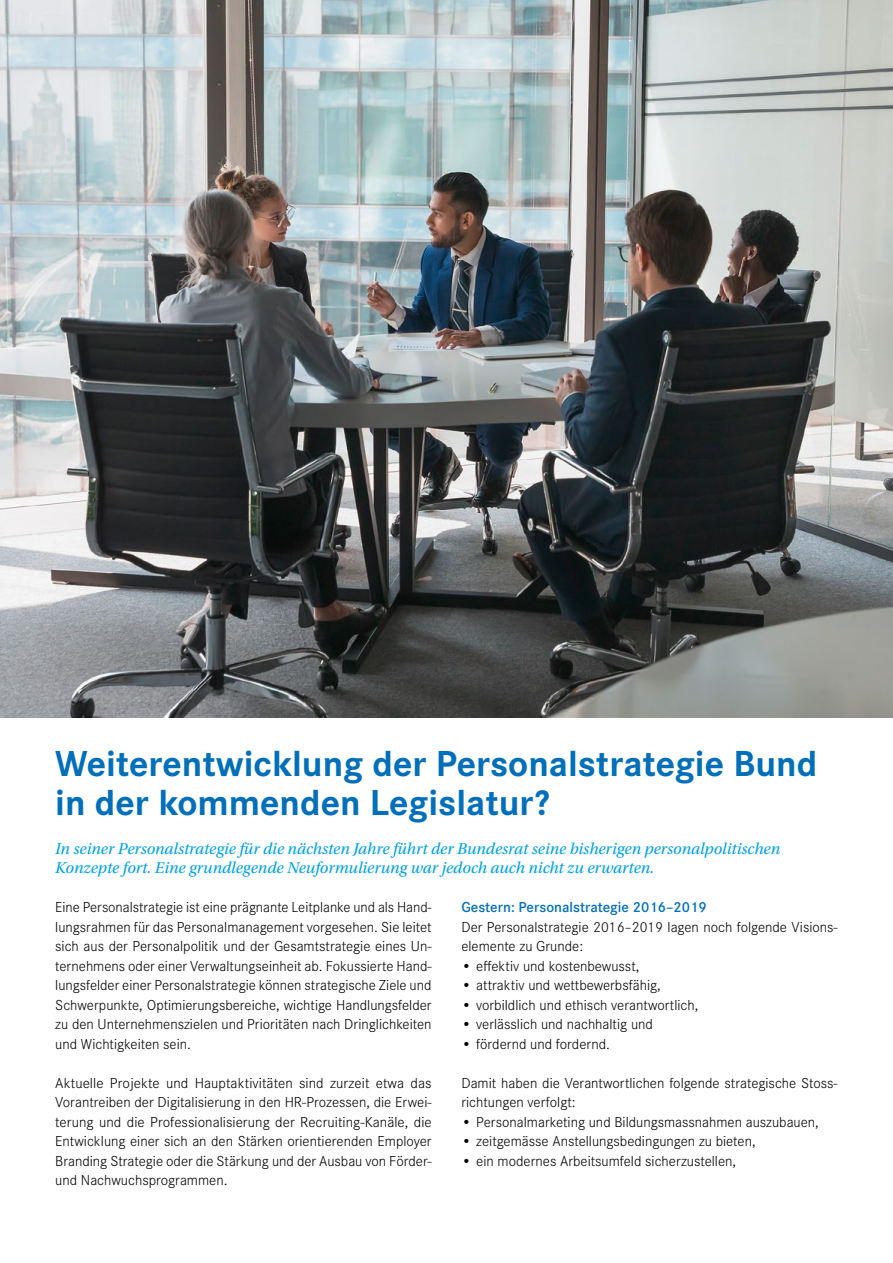
<style>
.page{position:relative;width:893px;height:1263px;background:#fff}
.page>*{position:absolute;margin:0;border:0;box-sizing:border-box;transform-origin:0 0}
.t1{font:700 37.5px/39px "Corporate S";color:#006fb9}
.t2{font:italic 16.5px/19.5px "Utopia Std";color:#00a1e5}
.t3{font:300 15px/19.5px "Corporate S";color:#000;text-align:justify}
.t4{font:600 15px "Corporate S";color:#006fb9}
</style>
<div class="page">
<img style="left:0;top:0;width:893px;height:717px">
<h1 class="t1" style="left:55px;top:742px;width:764px">Weiterentwicklung der Personalstrategie Bund in der kommenden Legislatur?</h1>
<p class="t2" style="left:55px;top:839px;width:726px">In seiner Personalstrategie für die nächsten Jahre führt der Bundesrat seine bisherigen personalpolitischen<br>Konzepte fort. Eine grundlegende Neuformulierung war jedoch auch nicht zu erwarten.</p>
<p class="t3" style="left:55px;top:897px;width:378px">Eine Personalstrategie ist eine prägnante Leitplanke und als Hand&shy;lungsrahmen für das Personalmanagement vorgesehen. Sie leitet sich aus der Personalpolitik und der Gesamtstrategie eines Un&shy;ternehmens oder einer Verwaltungseinheit ab. Fokussierte Hand&shy;lungsfelder einer Personalstrategie können strategische Ziele und Schwerpunkte, Optimierungsbereiche, wichtige Handlungsfelder zu den Unternehmenszielen und Prioritäten nach Dringlichkeiten und Wichtigkeiten sein.</p>
<p class="t3" style="left:55px;top:1072px;width:378px">Aktuelle Projekte und Hauptaktivitäten sind zurzeit etwa das Vorantreiben der Digitalisierung in den HR-Prozessen, die Erwei&shy;terung und die Professionalisierung der Recruiting-Kanäle, die Entwicklung einer sich an den Stärken orientierenden Employer Branding Strategie oder die Stärkung und der Ausbau von Förder&shy;und Nachwuchsprogrammen.</p>
<p class="t4" style="left:461px;top:897px;width:247px">Gestern: Personalstrategie 2016–2019</p>
<p class="t3" style="left:461px;top:916px;width:378px">Der Personalstrategie 2016–2019 lagen noch folgende Visions&shy;elemente zu Grunde:</p>
<p class="t3" style="left:461px;top:955px;width:179px">• effektiv und kostenbewusst,</p>
<p class="t3" style="left:461px;top:975px;width:201px">• attraktiv und wettbewerbsfähig,</p>
<p class="t3" style="left:461px;top:994px;width:238px">• vorbildlich und ethisch verantwortlich,</p>
<p class="t3" style="left:461px;top:1014px;width:193px">• verlässlich und nachhaltig und</p>
<p class="t3" style="left:461px;top:1033px;width:150px">• fördernd und fordernd.</p>
<p class="t3" style="left:461px;top:1072px;width:378px">Damit haben die Verantwortlichen folgende strategische Stoss&shy;richtungen verfolgt:</p>
<p class="t3" style="left:461px;top:1111px;width:359px">• Personalmarketing und Bildungsmassnahmen auszubauen,</p>
<p class="t3" style="left:461px;top:1131px;width:296px">• zeitgemässe Anstellungsbedingungen zu bieten,</p>
<p class="t3" style="left:461px;top:1150px;width:276px">• ein modernes Arbeitsumfeld sicherzustellen,</p>
</div>
